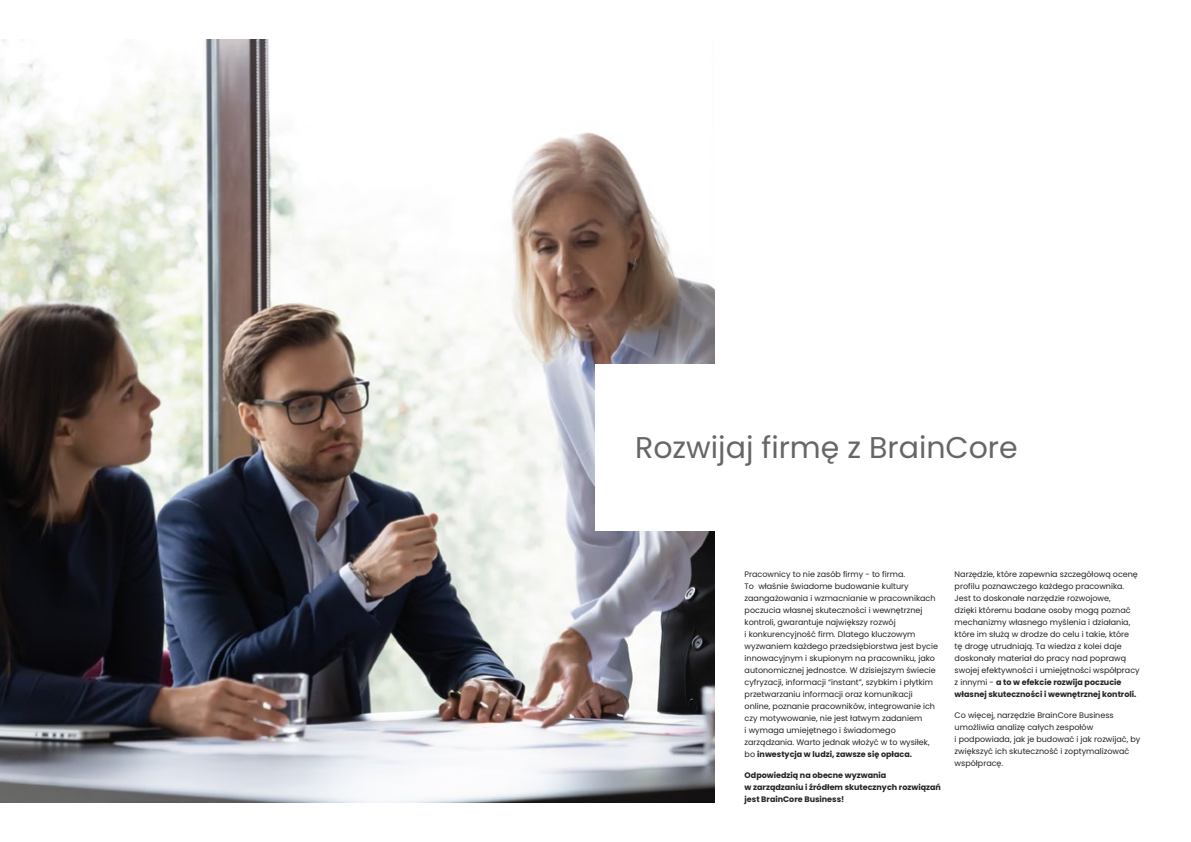
<style>
.page{position:relative;width:1191px;height:842px;background:#fff}
.page>*{position:absolute;margin:0;border:0;box-sizing:border-box;transform-origin:0 0}
.t1{font:30px "Poppins";color:#666}
.t2{font:8px/12px "Poppins";color:#222}
.t3{font:700 8px/12px "Poppins";color:#222}
.s1{font-weight:700}
</style>
<div class="page">
<img style="left:0;top:40px;width:714px;height:762px">
<div style="left:595px;top:364px;width:596px;height:167px;background:#fff"></div>
<h1 class="t1" style="left:635px;top:430px;width:384px">Rozwijaj firmę z BrainCore</h1>
<p class="t2" style="left:744px;top:568px;width:195px">Pracownicy to nie zasób firmy - to firma.<br>To właśnie świadome budowanie kultury zaangażowania i wzmacnianie w pracownikach poczucia własnej skuteczności i wewnętrznej kontroli, gwarantuje największy rozwój<br>i konkurencyjność firm. Dlatego kluczowym wyzwaniem każdego przedsiębiorstwa jest bycie innowacyjnym i skupionym na pracowniku, jako autonomicznej jednostce. W dzisiejszym świecie cyfryzacji, informacji “instant”, szybkim i płytkim przetwarzaniu informacji oraz komunikacji online, poznanie pracowników, integrowanie ich czy motywowanie, nie jest łatwym zadaniem<br>i wymaga umiejętnego i świadomego zarządzania. Warto jednak włożyć w to wysiłek, bo <span class="s1">inwestycja w ludzi, zawsze się opłaca.</span></p>
<p class="t3" style="left:744px;top:769px;width:198px">Odpowiedzią na obecne wyzwania<br>w zarządzaniu i źródłem skutecznych rozwiązań jest BrainCore Business!</p>
<p class="t2" style="left:954px;top:568px;width:186px">Narzędzie, które zapewnia szczegółową ocenę profilu poznawczego każdego pracownika.<br>Jest to doskonałe narzędzie rozwojowe,<br>dzięki któremu badane osoby mogą poznać mechanizmy własnego myślenia i działania, które im służą w drodze do celu i takie, które<br>tę drogę utrudniają. Ta wiedza z kolei daje doskonały materiał do pracy nad poprawą swojej efektywności i umiejętności współpracy z innymi - <span class="s1">a to w efekcie rozwija poczucie własnej skuteczności i wewnętrznej kontroli.</span></p>
<p class="t2" style="left:954px;top:709px;width:187px">Co więcej, narzędzie BrainCore Business umożliwia analizę całych zespołów<br>i podpowiada, jak je budować i jak rozwijać, by zwiększyć ich skuteczność i zoptymalizować współpracę.</p>
</div>
